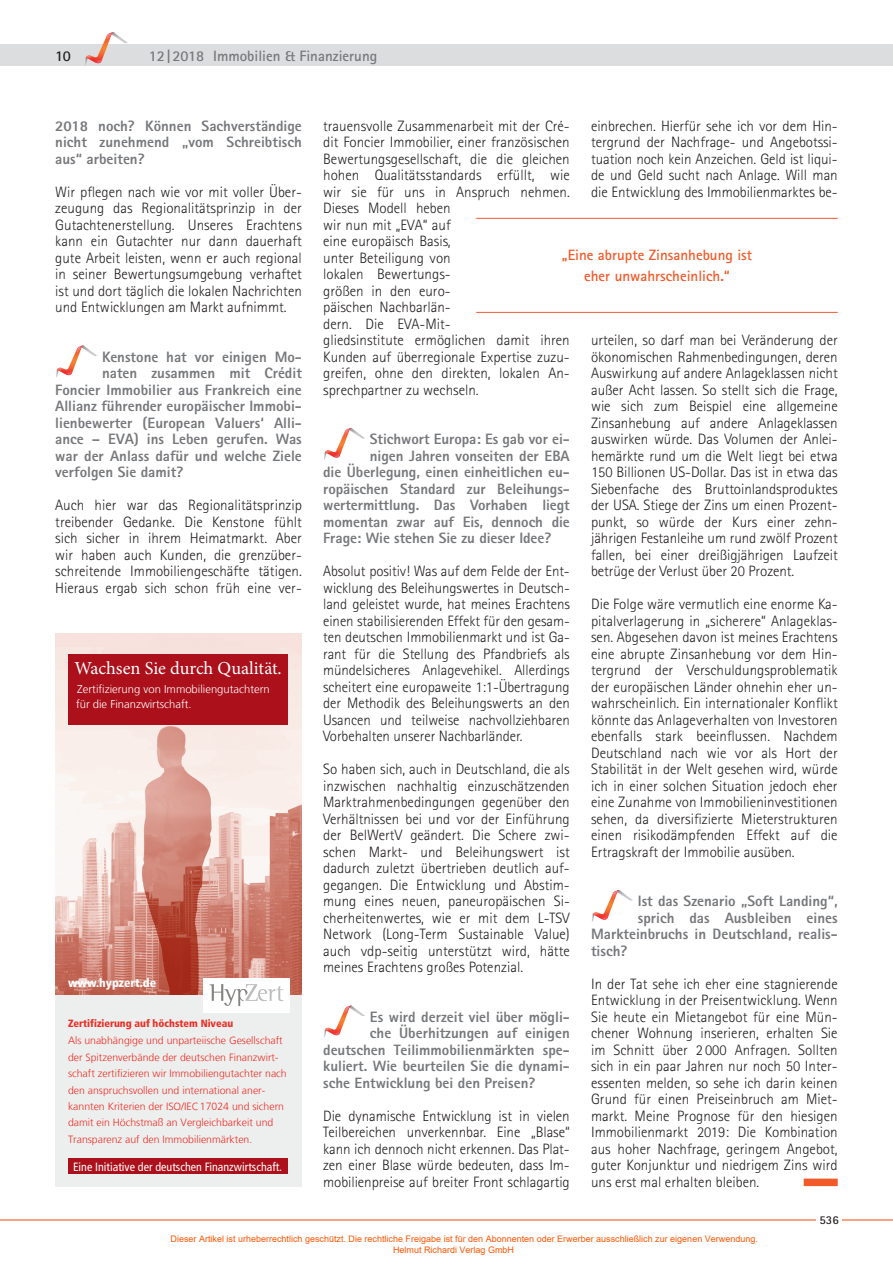
<style>
.page{position:relative;width:893px;height:1263px;background:#fff}
.page>*{position:absolute;margin:0;border:0;box-sizing:border-box;transform-origin:0 0}
.t1{font:18.3px "Minion Pro";color:#fff}
.t2{font:300 15px/16.5px "Rotis Sans Serif";color:#231f20;text-align:justify}
.t3{font:800 15px/16.5px "Rotis Sans Serif";color:#76787b;text-align:justify}
.t4{font:700 15px/21px "Rotis Sans Serif";color:#f15929;text-align:center}
.t5{font:700 15px "Rotis Sans Serif";color:#76787b}
.t6{font:700 15px "Rotis Sans Serif";color:#231f20}
.t7{font:condensed 12px "Frutiger LT";color:#fff}
.t8{font:900 condensed 12px "Frutiger LT Std";color:#fff}
.t9{font:700 12px "Rotis Sans Serif";color:#231f20}
.t10{font:300 11.25px/15px "Frutiger LT";color:#fff}
.t11{font:300 10.5px/16.5px "Frutiger LT";color:#ee2d23}
.t12{font:900 condensed 10.5px "Frutiger LT Std";color:#ee2d23}
.t13{font:9px/10.8px "Arial";color:#ff5400}
</style>
<div class="page">
<div style="left:0;top:45px;width:893px;height:21px;background:#dcdddf"></div>
<svg style="left:85px;top:32px;width:43px;height:33px"></svg>
<hr style="left:0;top:1219px;width:893px;height:1px;background:#f15929">
<div style="left:816px;top:1214px;width:26px;height:13px;background:#fff"></div>
<svg style="left:324px;top:427px;width:41px;height:33px"></svg>
<svg style="left:324px;top:1005px;width:41px;height:32px"></svg>
<div style="left:804px;top:1178px;width:34px;height:8px;background:#f15929"></div>
<svg style="left:592px;top:890px;width:41px;height:32px"></svg>
<img style="left:55px;top:634px;width:247px;height:361px">
<div style="left:55px;top:995px;width:247px;height:192px;background:#edefef"></div>
<div style="left:68px;top:1158px;width:219px;height:16px;background:#ab101b"></div>
<div style="left:203px;top:978px;width:86px;height:34px;background:#fff"></div>
<svg style="left:209px;top:984px;width:74px;height:22px"></svg>
<div style="left:68px;top:654px;width:220px;height:71px;background:#ab101b"></div>
<svg style="left:56px;top:345px;width:41px;height:32px"></svg>
<hr style="left:476px;top:218px;width:362px;height:1px;background:#f15929">
<hr style="left:476px;top:312px;width:362px;height:1px;background:#f15929">
<p class="t6" style="left:55px;top:46px;width:17px">10</p>
<p class="t5" style="left:149px;top:46px;width:230px">12|2018 Immobilien &amp; Finanzierung</p>
<p class="t3" style="left:55px;top:117px;width:248px">2018 noch? Können Sachverständige nicht zunehmend „vom Schreibtisch aus“ arbeiten?</p>
<p class="t2" style="left:55px;top:183px;width:248px">Wir pflegen nach wie vor mit voller Über&shy;zeugung das Regionalitätsprinzip in der Gutachtenerstellung. Unseres Erachtens kann ein Gutachter nur dann dauerhaft gute Arbeit leisten, wenn er auch regional in seiner Bewertungsumgebung verhaftet ist und dort täglich die lokalen Nachrichten und Entwicklungen am Markt aufnimmt.</p>
<p class="t3" style="left:102px;top:348px;width:201px">Kenstone hat vor einigen Mo-</p>
<p class="t3" style="left:102px;top:365px;width:201px">naten zusammen mit Crédit</p>
<p class="t3" style="left:55px;top:381px;width:248px">Foncier Immobilier aus Frankreich eine</p>
<p class="t3" style="left:55px;top:398px;width:248px">Allianz führender europäischer Immobi-</p>
<p class="t3" style="left:55px;top:414px;width:248px">lienbewerter (European Valuers‘ Alli-</p>
<p class="t3" style="left:55px;top:431px;width:248px">ance – EVA) ins Leben gerufen. Was</p>
<p class="t3" style="left:55px;top:447px;width:248px">war der Anlass dafür und welche Ziele</p>
<p class="t3" style="left:55px;top:464px;width:130px">verfolgen Sie damit?</p>
<p class="t2" style="left:55px;top:497px;width:248px">Auch hier war das Regionalitätsprinzip treibender Gedanke. Die Kenstone fühlt sich sicher in ihrem Heimatmarkt. Aber wir haben auch Kunden, die grenzüber&shy;schreitende Immobiliengeschäfte tätigen.<br>Hieraus ergab sich schon früh eine ver-</p>
<p class="t1" style="left:75px;top:656px;width:209px">Wachsen Sie durch Qualität.</p>
<p class="t10" style="left:76px;top:682px;width:195px">Zertifizierung von Immobiliengutachtern für die Finanzwirtschaft.</p>
<p class="t8" style="left:68px;top:976px;width:90px">www.hypzert.de</p>
<p class="t12" style="left:68px;top:1017px;width:167px">Zertifizierung auf höchstem Niveau</p>
<p class="t11" style="left:68px;top:1032px;width:220px">Als unabhängige und unparteiische Gesellschaft der Spitzenverbände der deutschen Finanzwirt&shy;schaft zertifizieren wir Immobiliengutachter nach den anspruchsvollen und international aner&shy;kannten Kriterien der ISO/IEC17024 und sichern damit ein Höchstmaß an Vergleichbarkeit und Transparenz auf den Immobilienmärkten.</p>
<p class="t7" style="left:73px;top:1159px;width:211px">Eine Initiative der deutschen Finanzwirtschaft.</p>
<p class="t2" style="left:323px;top:117px;width:248px;text-align:left">trauensvolle Zusammenarbeit mit der Cré&shy;dit Foncier Immobilier, einer französischen<br>Bewertungsgesellschaft, die die gleichen hohen Qualitätsstandards erfüllt, wie wir sie für uns in Anspruch nehmen.<br>Dieses Modell heben<br>wir nun mit „EVA“ auf<br>eine europäisch Basis,<br>unter Beteiligung von<br>lokalen Bewertungs-<br>größen in den euro-<br>päischen Nachbarlän-<br>dern. Die EVA-Mit-<br>gliedsinstitute ermöglichen damit ihren<br>Kunden auf überregionale Expertise zuzu&shy;greifen, ohne den direkten, lokalen An&shy;sprechpartner zu wechseln.</p>
<p class="t3" style="left:370px;top:431px;width:201px">Stichwort Europa: Es gab vor ei-</p>
<p class="t3" style="left:370px;top:447px;width:201px">nigen Jahren vonseiten der EBA</p>
<p class="t3" style="left:323px;top:464px;width:248px">die Überlegung, einen einheitlichen eu-</p>
<p class="t3" style="left:323px;top:480px;width:248px">ropäischen Standard zur Beleihungs-</p>
<p class="t3" style="left:323px;top:497px;width:248px">wertermittlung. Das Vorhaben liegt</p>
<p class="t3" style="left:323px;top:513px;width:248px">momentan zwar auf Eis, dennoch die</p>
<p class="t3" style="left:323px;top:530px;width:230px">Frage: Wie stehen Sie zu dieser Idee?</p>
<p class="t2" style="left:323px;top:563px;width:248px">Absolut positiv! Was auf dem Felde der Ent&shy;wicklung des Beleihungswertes in Deutsch&shy;land geleistet wurde, hat meines Erachtens einen stabilisierenden Effekt für den gesam&shy;ten deutschen Immobilienmarkt und ist Ga&shy;rant für die Stellung des Pfandbriefs als mündelsicheres Anlagevehikel. Allerdings scheitert eine europaweite 1:1-Übertragung der Methodik des Beleihungswerts an den Usancen und teilweise nachvollziehbaren Vorbehalten unserer Nachbarländer.</p>
<p class="t2" style="left:323px;top:761px;width:248px">So haben sich, auch in Deutschland, die als inzwischen nachhaltig einzuschätzenden Marktrahmenbedingungen gegenüber den Verhältnissen bei und vor der Einführung der BelWertV geändert. Die Schere zwi&shy;schen Markt- und Beleihungswert ist dadurch zuletzt übertrieben deutlich auf&shy;gegangen. Die Entwicklung und Abstim&shy;mung eines neuen, paneuropäischen Si&shy;cherheitenwertes, wie er mit dem L-TSV Network (Long-Term Sustainable Value) auch vdp-seitig unterstützt wird, hätte meines Erachtens großes Potenzial.</p>
<p class="t3" style="left:370px;top:1008px;width:201px">Es wird derzeit viel über mögli-</p>
<p class="t3" style="left:370px;top:1025px;width:201px">che Überhitzungen auf einigen</p>
<p class="t3" style="left:323px;top:1041px;width:248px">deutschen Teilimmobilienmärkten spe-</p>
<p class="t3" style="left:323px;top:1058px;width:248px">kuliert. Wie beurteilen Sie die dynami-</p>
<p class="t3" style="left:323px;top:1074px;width:214px">sche Entwicklung bei den Preisen?</p>
<p class="t2" style="left:323px;top:1107px;width:248px">Die dynamische Entwicklung ist in vielen Teilbereichen unverkennbar. Eine „Blase“ kann ich dennoch nicht erkennen. Das Plat&shy;zen einer Blase würde bedeuten, dass Im&shy;mobilienpreise auf breiter Front schlagartig</p>
<p class="t2" style="left:591px;top:117px;width:248px">einbrechen. Hierfür sehe ich vor dem Hin&shy;tergrund der Nachfrage- und Angebotssi&shy;tuation noch kein Anzeichen. Geld ist liqui&shy;de und Geld sucht nach Anlage. Will man die Entwicklung des Immobilienmarktes be-</p>
<p class="t4" style="left:562px;top:244px;width:192px">„Eine abrupte Zinsanhebung ist eher unwahrscheinlich.“</p>
<p class="t2" style="left:591px;top:332px;width:248px">urteilen, so darf man bei Veränderung der ökonomischen Rahmenbedingungen, deren Auswirkung auf andere Anlageklassen nicht außer Acht lassen. So stellt sich die Frage, wie sich zum Beispiel eine allgemeine Zinsanhebung auf andere Anlageklassen auswirken würde. Das Volumen der Anlei&shy;hemärkte rund um die Welt liegt bei etwa 150 Billionen US-Dollar. Das ist in etwa das Siebenfache des Bruttoinlandsproduktes der USA. Stiege der Zins um einen Prozent&shy;punkt, so würde der Kurs einer zehn&shy;jährigen Festanleihe um rund zwölf Prozent fallen, bei einer dreißigjährigen Laufzeit betrüge der Verlust über 20 Prozent.</p>
<p class="t2" style="left:591px;top:596px;width:248px">Die Folge wäre vermutlich eine enorme Ka&shy;pitalverlagerung in „sicherere“ Anlageklas&shy;sen. Abgesehen davon ist meines Erachtens eine abrupte Zinsanhebung vor dem Hin&shy;tergrund der Verschuldungsproblematik der europäischen Länder ohnehin eher un&shy;wahrscheinlich. Ein internationaler Konflikt könnte das Anlageverhalten von Investoren ebenfalls stark beeinflussen. Nachdem Deutschland nach wie vor als Hort der Stabilität in der Welt gesehen wird, würde ich in einer solchen Situation jedoch eher eine Zunahme von Immobilieninvestitionen sehen, da diversifizierte Mieterstrukturen einen risikodämpfenden Effekt auf die Ertragskraft der Immobilie ausüben.</p>
<p class="t3" style="left:638px;top:893px;width:201px">Ist das Szenario „Soft Landing“,</p>
<p class="t3" style="left:638px;top:909px;width:201px">sprich das Ausbleiben eines</p>
<p class="t3" style="left:591px;top:926px;width:248px">Markteinbruchs in Deutschland, realis-</p>
<p class="t3" style="left:591px;top:942px;width:38px">tisch?</p>
<p class="t2" style="left:591px;top:975px;width:248px">In der Tat sehe ich eher eine stagnierende Entwicklung in der Preisentwicklung. Wenn Sie heute ein Mietangebot für eine Mün&shy;chener Wohnung inserieren, erhalten Sie im Schnitt über 2 000 Anfragen. Sollten sich in ein paar Jahren nur noch 50 Inter&shy;essenten melden, so sehe ich darin keinen Grund für einen Preiseinbruch am Miet&shy;markt. Meine Prognose für den hiesigen Immobilienmarkt 2019: Die Kombination aus hoher Nachfrage, geringem Angebot, guter Konjunktur und niedrigem Zins wird uns erst mal erhalten bleiben.</p>
<p class="t9" style="left:819px;top:1212px;width:21px">536</p>
<p class="t13" style="left:393px;top:1233px;width:366px;text-indent:-223px">Dieser Artikel ist urheberrechtlich geschützt. Die rechtliche Freigabe ist für den Abonnenten oder Erwerber ausschließlich zur eigenen Verwendung.<br>Helmut Richardi Verlag GmbH</p>
</div>
